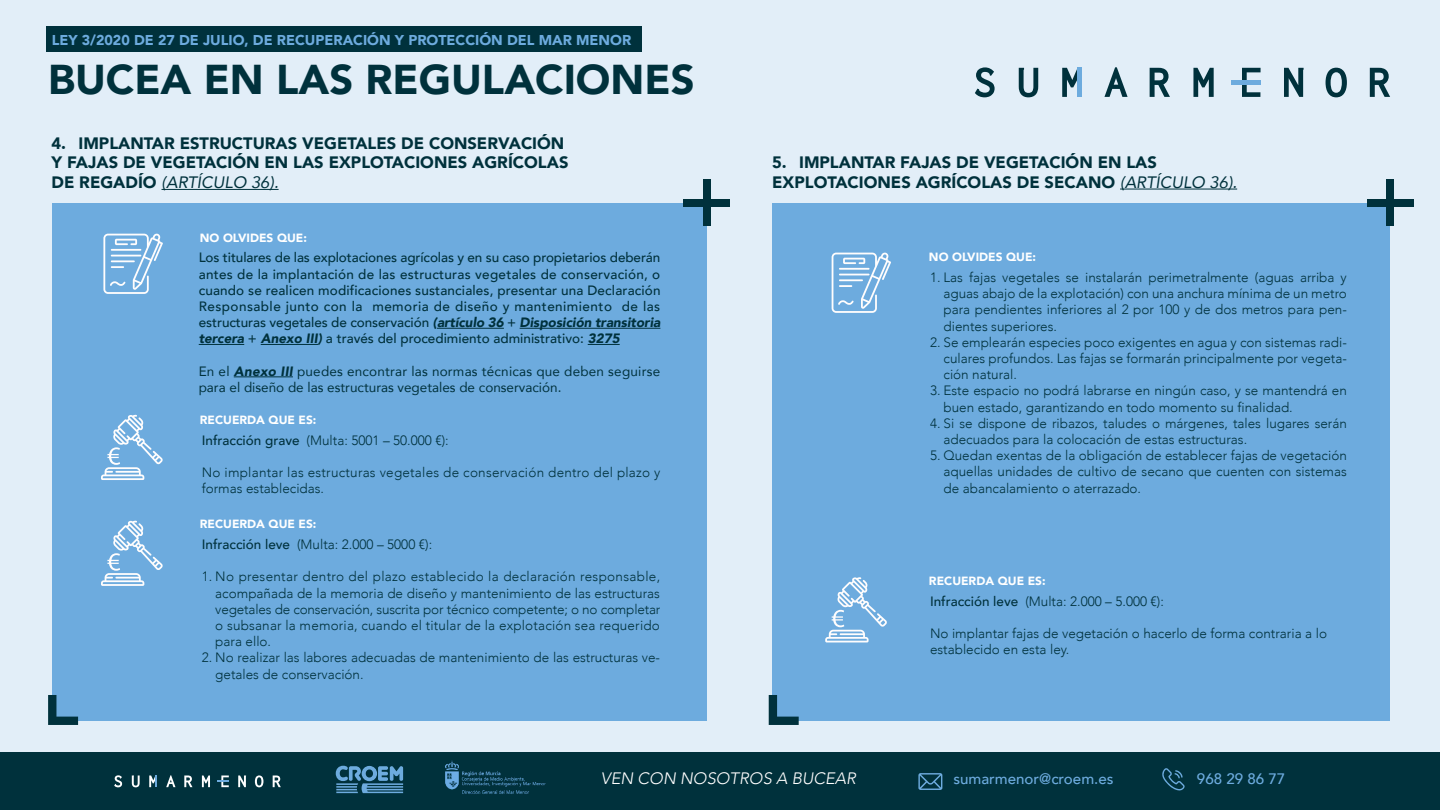
<style>
.page{position:relative;width:1440px;height:810px;background:#e2eef8}
.page>*{position:absolute;margin:0;border:0;box-sizing:border-box;transform-origin:0 0}
.t1{font:900 41.62px "Avenir";color:#00313c}
.t2{font:900 16.5px/19.8px "Avenir";color:#00313c}
.t3{font:italic 300 16.5px "Avenir";color:#fff}
.t4{font:500 15.15px "Avenir";color:#6dabde}
.t5{font:900 14.25px "Avenir";color:#6dabde}
.t6{font:300 13.5px/16.2px "Avenir";color:#00313c;text-align:justify}
.t7{font:500 13.5px/16.2px "Avenir";color:#00313c;text-align:justify}
.t8{font:13.5px/16.2px "Avenir";letter-spacing:.01em;color:#00313c}
.t9{font:300 13.5px/16.2px "Avenir";letter-spacing:.02em;color:#00313c}
.t10{font:900 11.93px "Avenir";color:#fff}
.s1{font-weight:400;font-style:italic}
.s2{font-weight:900;font-style:italic}
.s3{font-weight:500}
</style>
<div class="page">
<div style="left:0;top:752px;width:1440px;height:58px;background:#00313c"></div>
<svg style="left:975px;top:67px;width:20px;height:30px"></svg>
<svg style="left:1019px;top:68px;width:19px;height:29px"></svg>
<svg style="left:1104px;top:67px;width:24px;height:30px"></svg>
<svg style="left:1150px;top:68px;width:20px;height:29px"></svg>
<svg style="left:1193px;top:68px;width:21px;height:29px"></svg>
<svg style="left:1284px;top:68px;width:20px;height:29px"></svg>
<svg style="left:1326px;top:68px;width:21px;height:29px"></svg>
<svg style="left:1370px;top:68px;width:20px;height:29px"></svg>
<svg style="left:1062px;top:68px;width:16px;height:29px"></svg>
<hr style="left:1078px;top:68px;width:4px;height:29px;background:#6dabde">
<svg style="left:1242px;top:68px;width:19px;height:29px"></svg>
<div style="left:1231px;top:80px;width:29px;height:5px;background:#6dabde"></div>
<svg style="left:114px;top:775px;width:8px;height:12px"></svg>
<svg style="left:132px;top:776px;width:8px;height:11px"></svg>
<svg style="left:166px;top:775px;width:9px;height:12px"></svg>
<svg style="left:184px;top:776px;width:8px;height:11px"></svg>
<svg style="left:202px;top:776px;width:8px;height:11px"></svg>
<svg style="left:238px;top:776px;width:8px;height:11px"></svg>
<svg style="left:255px;top:775px;width:8px;height:12px"></svg>
<svg style="left:273px;top:776px;width:8px;height:11px"></svg>
<svg style="left:149px;top:776px;width:8px;height:11px"></svg>
<svg style="left:217px;top:776px;width:12px;height:11px"></svg>
<svg style="left:336px;top:766px;width:67px;height:27px"></svg>
<img style="left:445px;top:761px;width:101px;height:33px">
<svg style="left:918px;top:773px;width:24px;height:17px"></svg>
<svg style="left:1162px;top:768px;width:23px;height:23px"></svg>
<div style="left:46px;top:27px;width:596px;height:25px;background:#00313c"></div>
<div style="left:52px;top:203px;width:655px;height:518px;background:#6dabde"></div>
<hr style="left:437px;top:328px;width:67px;height:1px;background:#00313c">
<hr style="left:520px;top:328px;width:140px;height:1px;background:#00313c">
<hr style="left:199px;top:344px;width:45px;height:1px;background:#00313c">
<hr style="left:261px;top:344px;width:57px;height:1px;background:#00313c">
<hr style="left:588px;top:344px;width:32px;height:1px;background:#00313c">
<hr style="left:234px;top:377px;width:59px;height:1px;background:#00313c">
<div style="left:703px;top:180px;width:7px;height:46px;background:#00313c"></div>
<div style="left:683px;top:199px;width:47px;height:8px;background:#00313c"></div>
<svg style="left:48px;top:695px;width:30px;height:30px"></svg>
<hr style="left:161px;top:189px;width:118px;height:1px;background:#00313c">
<hr style="left:1120px;top:189px;width:117px;height:1px;background:#00313c">
<div style="left:773px;top:203px;width:617px;height:518px;background:#6dabde"></div>
<div style="left:1386px;top:180px;width:8px;height:46px;background:#00313c"></div>
<div style="left:1367px;top:199px;width:46px;height:8px;background:#00313c"></div>
<svg style="left:769px;top:695px;width:30px;height:30px"></svg>
<svg style="left:832px;top:252px;width:59px;height:61px"></svg>
<svg style="left:103px;top:233px;width:60px;height:61px"></svg>
<svg style="left:825px;top:577px;width:62px;height:65px"></svg>
<svg style="left:101px;top:520px;width:62px;height:66px"></svg>
<svg style="left:101px;top:415px;width:62px;height:65px"></svg>
<p class="t5" style="left:52px;top:28px;width:581px">LEY 3/2020 DE 27 DE JULIO, DE RECUPERACIÓN Y PROTECCIÓN DEL MAR MENOR</p>
<h1 class="t1" style="left:48px;top:44px;width:648px">BUCEA EN LAS REGULACIONES</h1>
<p class="t2" style="left:52px;top:133px;width:518px">4. IMPLANTAR ESTRUCTURAS VEGETALES DE CONSERVACIÓN<br>Y FAJAS DE VEGETACIÓN EN LAS EXPLOTACIONES AGRÍCOLAS<br>DE REGADÍO <span class="s1">(ARTÍCULO 36).</span></p>
<p class="t10" style="left:200px;top:227px;width:109px">NO OLVIDES QUE:</p>
<p class="t7" style="left:199px;top:249px;width:463px">Los titulares de las explotaciones agrícolas y en su caso propietarios deberán antes de la implantación de las estructuras vegetales de conservación, o cuando se realicen modificaciones sustanciales, presentar una Declaración Responsable junto con la memoria de diseño y mantenimiento de las estructuras vegetales de conservación <span class="s2">(artículo 36</span> + <span class="s2">Disposición transitoria tercera</span> + <span class="s2">Anexo III)</span> a través del procedimiento administrativo: <span class="s2">3275</span></p>
<p class="t8" style="left:199px;top:363px;width:463px">En el <span class="s2">Anexo III</span> puedes encontrar las normas técnicas que deben seguirse para el diseño de las estructuras vegetales de conservación.</p>
<p class="t10" style="left:200px;top:410px;width:118px">RECUERDA QUE ES:</p>
<p class="t6" style="left:202px;top:432px;width:248px"><span class="s3">Infracción grave</span> (Multa: 5001 – 50.000 €):</p>
<p class="t9" style="left:202px;top:465px;width:460px">No implantar las estructuras vegetales de conservación dentro del plazo y formas establecidas.</p>
<p class="t10" style="left:200px;top:514px;width:118px">RECUERDA QUE ES:</p>
<p class="t6" style="left:202px;top:536px;width:232px"><span class="s3">Infracción leve</span> (Multa: 2.000 – 5000 €):</p>
<p class="t6" style="left:215px;top:569px;width:447px;text-indent:-14px">1. No presentar dentro del plazo establecido la declaración responsable, acompañada de la memoria de diseño y mantenimiento de las estructuras vegetales de conservación, suscrita por técnico competente; o no completar o subsanar la memoria, cuando el titular de la explotación sea requerido para ello.</p>
<p class="t6" style="left:215px;top:650px;width:446px;text-indent:-14px">2. No realizar las labores adecuadas de mantenimiento de las estructuras ve&shy;getales de conservación.</p>
<p class="t2" style="left:772px;top:152px;width:467px">5. IMPLANTAR FAJAS DE VEGETACIÓN EN LAS<br>EXPLOTACIONES AGRÍCOLAS DE SECANO <span class="s1">(ARTÍCULO 36).</span></p>
<p class="t10" style="left:929px;top:247px;width:109px">NO OLVIDES QUE:</p>
<p class="t6" style="left:944px;top:269px;width:405px;text-indent:-14px">1. Las fajas vegetales se instalarán perimetralmente (aguas arriba y aguas abajo de la explotación) con una anchura mínima de un metro para pendientes inferiores al 2 por 100 y de dos metros para pen&shy;dientes superiores.</p>
<p class="t6" style="left:944px;top:334px;width:405px;text-indent:-14px">2. Se emplearán especies poco exigentes en agua y con sistemas radi&shy;culares profundos. Las fajas se formarán principalmente por vegeta&shy;ción natural.</p>
<p class="t6" style="left:944px;top:383px;width:405px;text-indent:-14px">3. Este espacio no podrá labrarse en ningún caso, y se mantendrá en buen estado, garantizando en todo momento su finalidad.</p>
<p class="t6" style="left:944px;top:415px;width:405px;text-indent:-14px">4. Si se dispone de ribazos, taludes o márgenes, tales lugares serán adecuados para la colocación de estas estructuras.</p>
<p class="t6" style="left:944px;top:447px;width:405px;text-indent:-14px">5. Quedan exentas de la obligación de establecer fajas de vegetación aquellas unidades de cultivo de secano que cuenten con sistemas de abancalamiento o aterrazado.</p>
<p class="t10" style="left:929px;top:570px;width:118px">RECUERDA QUE ES:</p>
<p class="t6" style="left:930px;top:593px;width:235px"><span class="s3">Infracción leve</span> (Multa: 2.000 – 5.000 €):</p>
<p class="t6" style="left:930px;top:625px;width:398px">No implantar fajas de vegetación o hacerlo de forma contraria a lo establecido en esta ley.</p>
<p class="t3" style="left:601px;top:769px;width:256px">VEN CON NOSOTROS A BUCEAR</p>
<p class="t4" style="left:953px;top:766px;width:162px">sumarmenor@croem.es</p>
<p class="t4" style="left:1197px;top:766px;width:90px">968 29 86 77</p>
</div>
